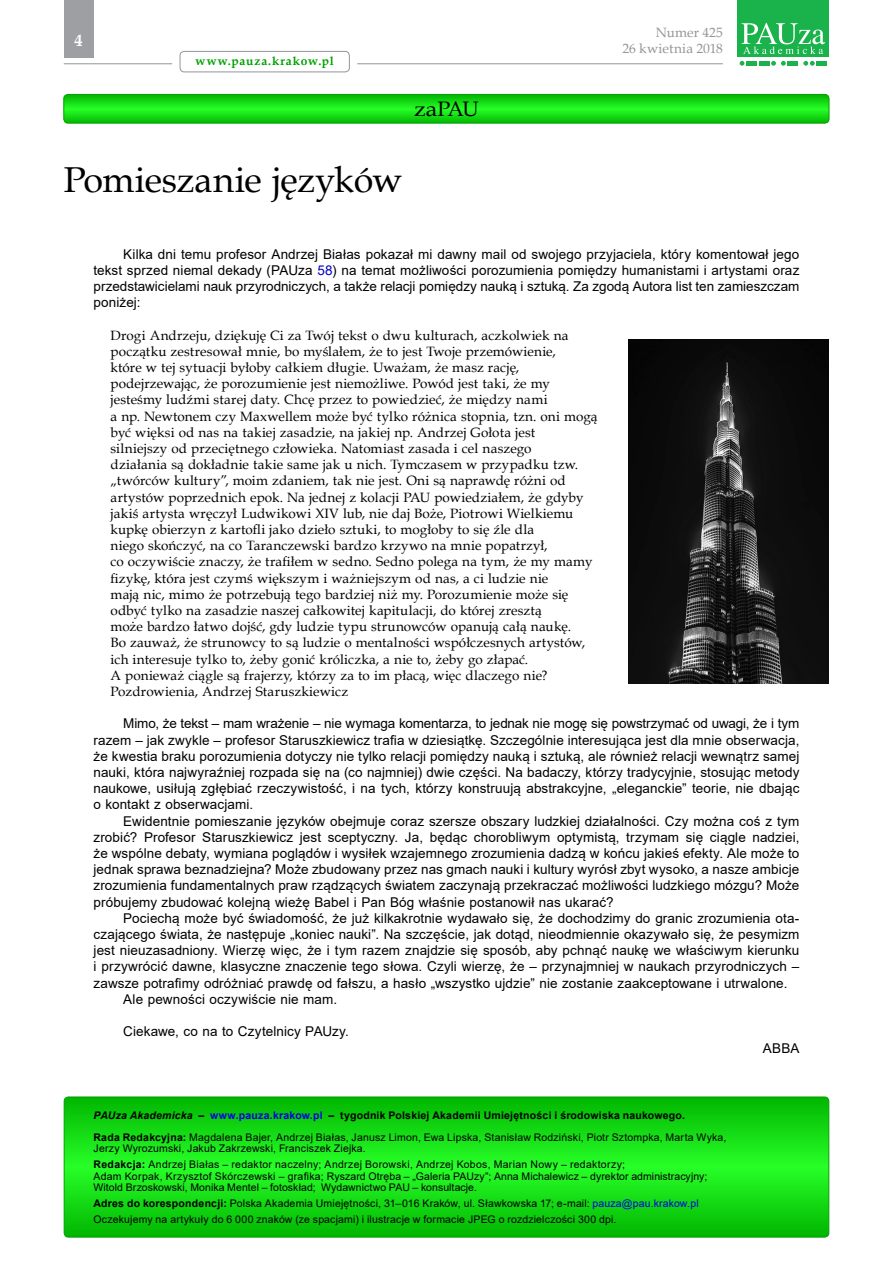
<style>
.page{position:relative;width:893px;height:1263px;background:#fff}
.page>*{position:absolute;margin:0;border:0;box-sizing:border-box;transform-origin:0 0}
.t1{font:36px "Book Antiqua";letter-spacing:-.015em;color:#000}
.t2{font:21px "Book Antiqua";letter-spacing:-.035em;color:#000;scale:1.1 1}
.t3{font:700 16.5px "Book Antiqua";color:#fff}
.t4{font:13.5px/16.2px "Arial";letter-spacing:.01em;color:#000;text-align:justify}
.t5{font:13.5px/16.2px "Book Antiqua";letter-spacing:.01em;color:#000}
.t6{font:13.5px/16.2px "Book Antiqua";letter-spacing:.01em;color:#939598;text-align:right}
.t7{font:700 12px "Book Antiqua";letter-spacing:.07em;color:#00a000}
.t8{font:10.5px/11.6px "Arial";letter-spacing:.015em;color:#000}
.s1{color:#0000c8}
.s2{font-weight:700;font-style:italic}
.s3{font-weight:700}
.s4{font-weight:700;color:#0000e1}
.s5{color:#0000e1}
</style>
<div class="page">
<hr style="left:357px;top:63px;width:366px;height:1px;background:#939598">
<div style="left:64px;top:0;width:30px;height:57px;background:#9d9fa2"></div>
<div style="left:180px;top:51px;width:170px;height:21px;border:1px solid #939598;border-radius:4px"></div>
<svg style="left:740px;top:61px;width:4px;height:5px"></svg>
<svg style="left:771px;top:61px;width:15px;height:5px"></svg>
<svg style="left:803px;top:61px;width:12px;height:5px"></svg>
<div style="left:746px;top:61px;width:11px;height:5px;background:#19b24b"></div>
<div style="left:759px;top:61px;width:11px;height:5px;background:#19b24b"></div>
<div style="left:787px;top:61px;width:11px;height:5px;background:#19b24b"></div>
<div style="left:816px;top:61px;width:11px;height:5px;background:#19b24b"></div>
<div style="left:737px;top:0;width:92px;height:56px;background:#19b24b"></div>
<svg style="left:741px;top:23px;width:84px;height:31px"></svg>
<hr style="left:64px;top:63px;width:108px;height:1px;background:#939598">
<svg style="left:64px;top:1098px;width:765px;height:139px"></svg>
<div style="left:64px;top:1096px;width:765px;height:141px;border:1px solid #00a000;border-radius:4px"></div>
<svg style="left:64px;top:94px;width:765px;height:29px"></svg>
<div style="left:64px;top:94px;width:765px;height:29px;border:1px solid #00a000;border-radius:4px"></div>
<img style="left:628px;top:339px;width:200px;height:345px">
<p class="t3" style="left:75px;top:30px;width:10px">4</p>
<p class="t7" style="left:196px;top:53px;width:140px">www.pauza.krakow.pl</p>
<h2 class="t2" style="left:414px;top:94px;width:60px">zaPAU</h2>
<h1 class="t1" style="left:64px;top:155px;width:340px">Pomieszanie języków</h1>
<p class="t6" style="left:622px;top:24px;width:102px">Numer 425<br>26 kwietnia 2018</p>
<p class="t4" style="left:94px;top:246px;width:707px;text-indent:30px">Kilka dni temu profesor Andrzej Białas pokazał mi dawny mail od swojego przyjaciela, który komentował jego tekst sprzed niemal dekady (PAUza <span class="s1">58</span>) na temat możliwości porozumienia pomiędzy humanistami i artystami oraz przedstawicielami nauk przyrodniczych, a także relacji pomiędzy nauką i sztuką. Za zgodą Autora list ten zamieszczam poniżej:</p>
<p class="t5" style="left:111px;top:327px;width:489px">Drogi Andrzeju, dziękuję Ci za Twój tekst o dwu kulturach, aczkolwiek na początku zestresował mnie, bo myślałem, że to jest Twoje przemówienie,<br>które w tej sytuacji byłoby całkiem długie. Uważam, że masz rację, podejrzewając, że porozumienie jest niemożliwe. Powód jest taki, że my jesteśmy ludźmi starej daty. Chcę przez to powiedzieć, że między nami<br>a np. Newtonem czy Maxwellem może być tylko różnica stopnia, tzn. oni mogą być więksi od nas na takiej zasadzie, na jakiej np. Andrzej Gołota jest<br>silniejszy od przeciętnego człowieka. Natomiast zasada i cel naszego<br>działania są dokładnie takie same jak u nich. Tymczasem w przypadku tzw. „twórców kultury”, moim zdaniem, tak nie jest. Oni są naprawdę różni od artystów poprzednich epok. Na jednej z kolacji PAU powiedziałem, że gdyby jakiś artysta wręczył Ludwikowi XIV lub, nie daj Boże, Piotrowi Wielkiemu kupkę obierzyn z kartofli jako dzieło sztuki, to mogłoby to się źle dla<br>niego skończyć, na co Taranczewski bardzo krzywo na mnie popatrzył,<br>co oczywiście znaczy, że trafiłem w sedno. Sedno polega na tym, że my mamy fizykę, która jest czymś większym i ważniejszym od nas, a ci ludzie nie<br>mają nic, mimo że potrzebują tego bardziej niż my. Porozumienie może się odbyć tylko na zasadzie naszej całkowitej kapitulacji, do której zresztą<br>może bardzo łatwo dojść, gdy ludzie typu strunowców opanują całą naukę.<br>Bo zauważ, że strunowcy to są ludzie o mentalności współczesnych artystów, ich interesuje tylko to, żeby gonić króliczka, a nie to, żeby go złapać.<br>A ponieważ ciągle są frajerzy, którzy za to im płacą, więc dlaczego nie?<br>Pozdrowienia, Andrzej Staruszkiewicz</p>
<p class="t4" style="left:94px;top:715px;width:707px;text-indent:30px">Mimo, że tekst – mam wrażenie – nie wymaga komentarza, to jednak nie mogę się powstrzymać od uwagi, że i tym razem – jak zwykle – profesor Staruszkiewicz trafia w dziesiątkę. Szczególnie interesująca jest dla mnie obserwacja, że kwestia braku porozumienia dotyczy nie tylko relacji pomiędzy nauką i sztuką, ale również relacji wewnątrz samej nauki, która najwyraźniej rozpada się na (co najmniej) dwie części. Na badaczy, którzy tradycyjnie, stosując metody naukowe, usiłują zgłębiać rzeczywistość, i na tych, którzy konstruują abstrakcyjne, „eleganckie” teorie, nie dbając o kontakt z obserwacjami.</p>
<p class="t4" style="left:94px;top:813px;width:707px;text-indent:30px">Ewidentnie pomieszanie języków obejmuje coraz szersze obszary ludzkiej działalności. Czy można coś z tym zrobić? Profesor Staruszkiewicz jest sceptyczny. Ja, będąc chorobliwym optymistą, trzymam się ciągle nadziei, że wspólne debaty, wymiana poglądów i wysiłek wzajemnego zrozumienia dadzą w końcu jakieś efekty. Ale może to jednak sprawa beznadziejna? Może zbudowany przez nas gmach nauki i kultury wyrósł zbyt wysoko, a nasze ambicje zrozumienia fundamentalnych praw rządzących światem zaczynają przekraczać możliwości ludzkiego mózgu? Może próbujemy zbudować kolejną wieżę Babel i Pan Bóg właśnie postanowił nas ukarać?</p>
<p class="t4" style="left:123px;top:910px;width:678px">Pociechą może być świadomość, że już kilkakrotnie wydawało się, że dochodzimy do granic zrozumienia ota-</p>
<p class="t4" style="left:94px;top:926px;width:707px">czającego świata, że następuje „koniec nauki”. Na szczęście, jak dotąd, nieodmiennie okazywało się, że pesymizm</p>
<p class="t4" style="left:94px;top:942px;width:707px">jest nieuzasadniony. Wierzę więc, że i tym razem znajdzie się sposób, aby pchnąć naukę we właściwym kierunku</p>
<p class="t4" style="left:94px;top:958px;width:707px">i przywrócić dawne, klasyczne znaczenie tego słowa. Czyli wierzę, że – przynajmniej w naukach przyrodniczych –</p>
<p class="t4" style="left:94px;top:975px;width:695px">zawsze potrafimy odróżniać prawdę od fałszu, a hasło „wszystko ujdzie” nie zostanie zaakceptowane i utrwalone.</p>
<p class="t4" style="left:123px;top:991px;width:215px">Ale pewności oczywiście nie mam.</p>
<p class="t4" style="left:123px;top:1023px;width:227px">Ciekawe, co na to Czytelnicy PAUzy.</p>
<p class="t4" style="left:763px;top:1039px;width:38px">ABBA</p>
<p class="t8" style="left:94px;top:1104px;width:634px;line-height:22.2px"><span class="s2">PAUza Akademicka</span> <span class="s3">–</span> <span class="s4">www.pauza.krakow.pl</span> <span class="s3">– tygodnik Polskiej Akademii Umiejętności i środowiska naukowego.<br>Rada Redakcyjna:</span> Magdalena Bajer, Andrzej Białas, Janusz Limon, Ewa Lipska, Stanisław Rodziński, Piotr Sztompka, Marta Wyka,</p>
<p class="t8" style="left:94px;top:1141px;width:533px;line-height:15.8px">Jerzy Wyrozumski, Jakub Zakrzewski, Franciszek Ziejka.<br><span class="s3">Redakcja:</span> Andrzej Białas – redaktor naczelny; Andrzej Borowski, Andrzej Kobos, Marian Nowy – redaktorzy;</p>
<p class="t8" style="left:94px;top:1170px;width:615px">Adam Korpak, Krzysztof Skórczewski – grafika; Ryszard Otręba – „Galeria PAUzy”; Anna Michalewicz – dyrektor administracyjny;<br>Witold Brzoskowski, Monika Mentel – fotoskład; Wydawnictwo PAU – konsultacje.</p>
<p class="t8" style="left:94px;top:1195px;width:607px;line-height:15.8px"><span class="s3">Adres do korespondencji:</span> Polska Akademia Umiejętności, 31–016 Kraków, ul. Sławkowska 17; e-mail: <span class="s5">pauza@pau.krakow.pl<br></span>Oczekujemy na artykuły do 6 000 znaków (ze spacjami) i ilustracje w formacie JPEG o rozdzielczości 300 dpi.</p>
<p class="t8" style="left:94px;top:1167px;width:615px"><span class="s3">Redakcja:</span> Andrzej Białas – redaktor naczelny; Andrzej Borowski, Andrzej Kobos, Marian Nowy – redaktorzy;<br>Adam Korpak, Krzysztof Skórczewski – grafika; Ryszard Otręba – „Galeria PAUzy”; Anna Michalewicz – dyrektor administracyjny;</p>
</div>
